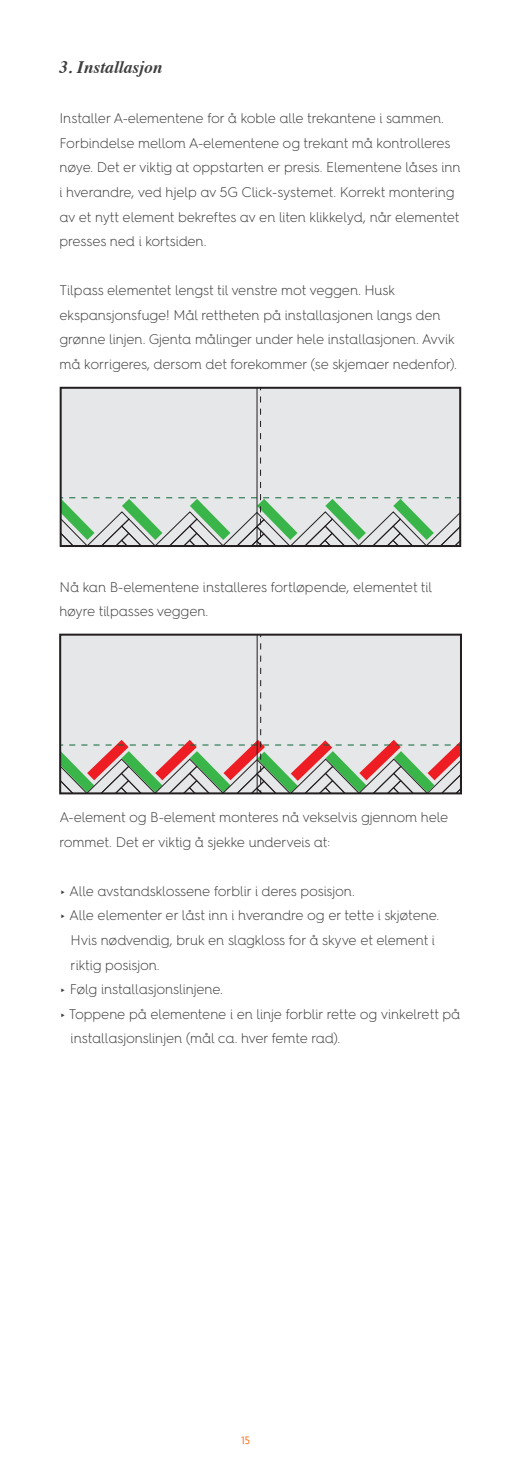
<style>
.page{position:relative;width:521px;height:1474px;background:#fff}
.page>*{position:absolute;margin:0;border:0;box-sizing:border-box;transform-origin:0 0}
.t1{font:italic 700 17.5px "Times";color:#3e3e3f}
.t2{font:300 14px/24.5px "Hurme Geometric Sans 4";letter-spacing:-.01em;color:#3e3e3f}
.t3{font:10.5px "Big City Grotesque Pro";color:#f47321}
</style>
<div class="page">
<div style="left:61px;top:388px;width:399px;height:158px;background:#e6e7e9"></div>
<div style="left:60px;top:387px;width:401px;height:160px;border:2px solid #231f20"></div>
<svg style="left:60px;top:396px;width:400px;height:150px"></svg>
<hr style="left:256px;top:387px;width:1px;height:159px;background:#231f20">
<div style="left:60px;top:634px;width:401px;height:159px;background:#e6e7e9"></div>
<div style="left:59px;top:633px;width:403px;height:161px;border:2px solid #231f20"></div>
<svg style="left:60px;top:643px;width:402px;height:150px"></svg>
<hr style="left:257px;top:634px;width:1px;height:159px;background:#231f20">
<p class="t1" style="left:60px;top:50px;width:105px">3. Installasjon</p>
<p class="t2" style="left:60px;top:106px;width:403px">Installer A-elementene for å koble alle trekantene i sammen.<br>Forbindelse mellom A-elementene og trekant må kontrolleres nøye. Det er viktig at oppstarten er presis. Elementene låses inn i hverandre, ved hjelp av 5G Click-systemet. Korrekt montering av et nytt element bekreftes av en liten klikkelyd, når elementet presses ned i kortsiden.</p>
<p class="t2" style="left:60px;top:277px;width:399px">Tilpass elementet lengst til venstre mot veggen. Husk ekspansjonsfuge! Mål rettheten på installasjonen langs den grønne linjen. Gjenta målinger under hele installasjonen. Avvik må korrigeres, dersom det forekommer (se skjemaer nedenfor).</p>
<p class="t2" style="left:59px;top:574px;width:375px">Nå kan B-elementene installeres fortløpende, elementet til høyre tilpasses veggen.</p>
<p class="t2" style="left:59px;top:805px;width:390px">A-element og B-element monteres nå vekselvis gjennom hele rommet. Det er viktig å sjekke underveis at:</p>
<p class="t2" style="left:59px;top:878px;width:297px">► Alle avstandsklossene forblir i deres posisjon.</p>
<p class="t2" style="left:59px;top:903px;width:381px">► Alle elementer er låst inn i hverandre og er tette i skjøtene.</p>
<p class="t2" style="left:71px;top:927px;width:366px">Hvis nødvendig, bruk en slagkloss for å skyve et element i</p>
<p class="t2" style="left:71px;top:952px;width:91px">riktig posisjon.</p>
<p class="t2" style="left:59px;top:976px;width:165px">► Følg installasjonslinjene.</p>
<p class="t2" style="left:59px;top:1001px;width:402px">► Toppene på elementene i en linje forblir rette og vinkelrett på</p>
<p class="t2" style="left:71px;top:1025px;width:271px">installasjonslinjen (mål ca. hver femte rad).</p>
<p class="t3" style="left:241px;top:1431px;width:10px">15</p>
</div>
